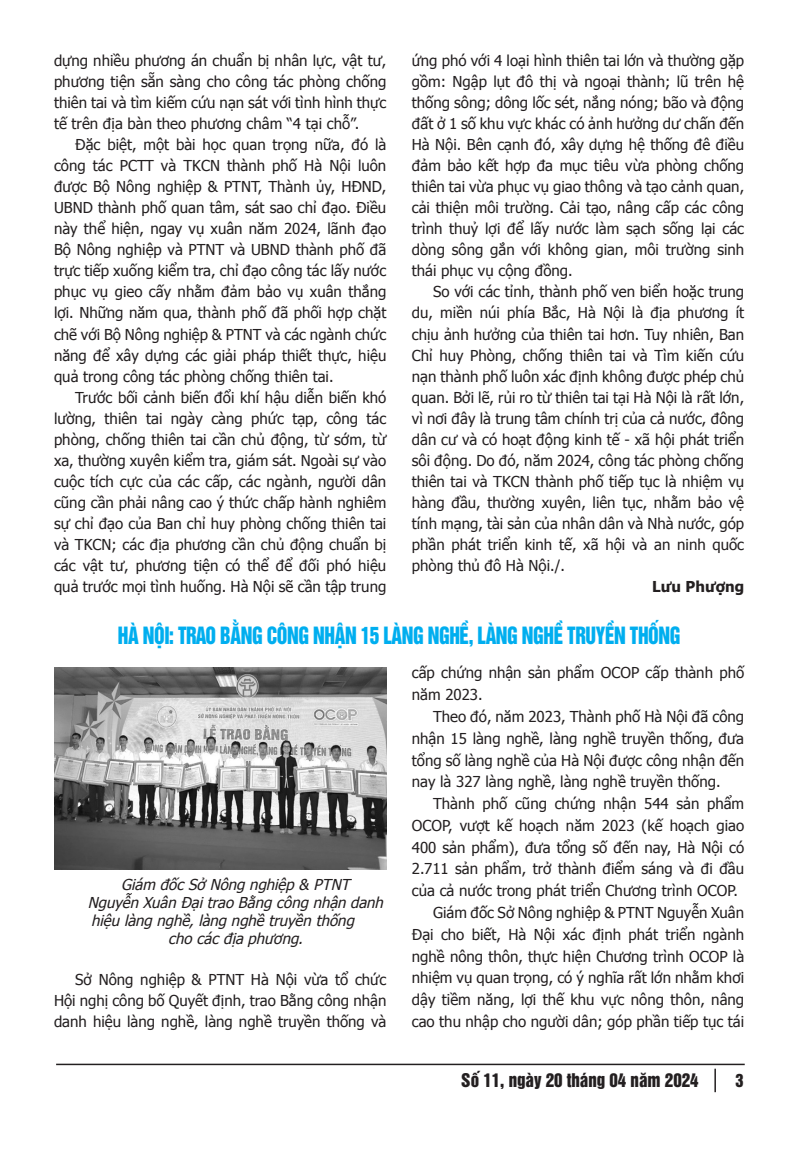
<style>
.page{position:relative;width:808px;height:1149px;background:#fff}
.page>*{position:absolute;margin:0;border:0;box-sizing:border-box;transform-origin:0 0}
.t1{font:21.75px "UTM Helvet Ins";letter-spacing:-.02em;color:#00aeef;scale:.88 1}
.t2{font:17.25px "UTM Helvet Ins";color:#231f20}
.t3{font:16.5px "UTM Helvet Ins";color:#231f20}
.t4{font:15px/21px "Tahoma";color:#231f20;text-align:justify}
.t5{font:italic 15px/18px "Tahoma";color:#231f20}
.t6{font:700 15px "Tahoma";color:#231f20}
</style>
<div class="page">
<hr style="left:56px;top:1063px;width:689px;height:1px;background:#231f20">
<hr style="left:714px;top:1068px;width:2px;height:23px;background:#231f20">
<img style="left:54px;top:667px;width:332px;height:202px">
<p class="t4" style="left:54px;top:49px;width:334px">dựng nhiều phương án chuẩn bị nhân lực, vật tư, phương tiện sẵn sàng cho công tác phòng chống thiên tai và tìm kiếm cứu nạn sát với tình hình thực tế trên địa bàn theo phương châm “4 tại chỗ”.</p>
<p class="t4" style="left:54px;top:133px;width:334px;text-indent:21px">Đặc biệt, một bài học quan trọng nữa, đó là công tác PCTT và TKCN thành phố Hà Nội luôn được Bộ Nông nghiệp &amp; PTNT, Thành ủy, HĐND, UBND thành phố quan tâm, sát sao chỉ đạo. Điều này thể hiện, ngay vụ xuân năm 2024, lãnh đạo Bộ Nông nghiệp và PTNT và UBND thành phố đã trực tiếp xuống kiểm tra, chỉ đạo công tác lấy nước phục vụ gieo cấy nhằm đảm bảo vụ xuân thắng lợi. Những năm qua, thành phố đã phối hợp chặt chẽ với Bộ Nông nghiệp &amp; PTNT và các ngành chức năng để xây dựng các giải pháp thiết thực, hiệu quả trong công tác phòng chống thiên tai.</p>
<p class="t4" style="left:54px;top:386px;width:334px;text-indent:21px">Trước bối cảnh biến đổi khí hậu diễn biến khó lường, thiên tai ngày càng phức tạp, công tác phòng, chống thiên tai cần chủ động, từ sớm, từ xa, thường xuyên kiểm tra, giám sát. Ngoài sự vào cuộc tích cực của các cấp, các ngành, người dân cũng cần phải nâng cao ý thức chấp hành nghiêm sự chỉ đạo của Ban chỉ huy phòng chống thiên tai và TKCN; các địa phương cần chủ động chuẩn bị các vật tư, phương tiện có thể để đối phó hiệu quả trước mọi tình huống. Hà Nội sẽ cần tập trung</p>
<p class="t4" style="left:412px;top:49px;width:334px">ứng phó với 4 loại hình thiên tai lớn và thường gặp gồm: Ngập lụt đô thị và ngoại thành; lũ trên hệ thống sông; dông lốc sét, nắng nóng; bão và động đất ở 1 số khu vực khác có ảnh hưởng dư chấn đến Hà Nội. Bên cạnh đó, xây dựng hệ thống đê điều đảm bảo kết hợp đa mục tiêu vừa phòng chống thiên tai vừa phục vụ giao thông và tạo cảnh quan, cải thiện môi trường. Cải tạo, nâng cấp các công trình thuỷ lợi để lấy nước làm sạch sống lại các dòng sông gắn với không gian, môi trường sinh thái phục vụ cộng đồng.</p>
<p class="t4" style="left:412px;top:280px;width:334px;text-indent:21px">So với các tỉnh, thành phố ven biển hoặc trung du, miền núi phía Bắc, Hà Nội là địa phương ít chịu ảnh hưởng của thiên tai hơn. Tuy nhiên, Ban Chỉ huy Phòng, chống thiên tai và Tìm kiến cứu nạn thành phố luôn xác định không được phép chủ quan. Bởi lẽ, rủi ro từ thiên tai tại Hà Nội là rất lớn, vì nơi đây là trung tâm chính trị của cả nước, đông dân cư và có hoạt động kinh tế - xã hội phát triển sôi động. Do đó, năm 2024, công tác phòng chống thiên tai và TKCN thành phố tiếp tục là nhiệm vụ hàng đầu, thường xuyên, liên tục, nhằm bảo vệ tính mạng, tài sản của nhân dân và Nhà nước, góp phần phát triển kinh tế, xã hội và an ninh quốc phòng thủ đô Hà Nội./.</p>
<p class="t6" style="left:652px;top:576px;width:93px">Lưu Phượng</p>
<p class="t1" style="left:118px;top:617px;width:641px">HÀ NỘI: TRAO BẰNG CÔNG NHẬN 15 LÀNG NGHỀ, LÀNG NGHỀ TRUYỀN THỐNG</p>
<p class="t5" style="left:121px;top:874px;width:234px">Giám đốcSở Nông nghiệp &amp; PTNT</p>
<p class="t5" style="left:88px;top:892px;width:301px">Nguyễn Xuân Đạitrao Bằng công nhận danh hiệu làng nghề,làng nghề truyền thống</p>
<p class="t5" style="left:168px;top:928px;width:140px">cho cácđịaphương.</p>
<p class="t4" style="left:54px;top:967px;width:334px;text-indent:21px">Sở Nông nghiệp &amp; PTNT Hà Nội vừa tổ chức Hội nghị công bố Quyết định, trao Bằng công nhận danh hiệu làng nghề, làng nghề truyền thống và</p>
<p class="t4" style="left:412px;top:661px;width:334px;line-height:21.8px">cấp chứng nhận sản phẩm OCOP cấp thành phố năm 2023.</p>
<p class="t4" style="left:412px;top:704px;width:334px;line-height:21.8px;text-indent:21px">Theo đó, năm 2023, Thành phố Hà Nội đã công nhận 15 làng nghề, làng nghề truyền thống, đưa tổng số làng nghề của Hà Nội được công nhận đến nay là 327 làng nghề, làng nghề truyền thống.</p>
<p class="t4" style="left:412px;top:791px;width:334px;line-height:21.8px;text-indent:21px">Thành phố cũng chứng nhận 544 sản phẩm OCOP, vượt kế hoạch năm 2023 (kế hoạch giao 400 sản phẩm), đưa tổng số đến nay, Hà Nội có 2.711 sản phẩm, trở thành điểm sáng và đi đầu của cả nước trong phát triển Chương trình OCOP.</p>
<p class="t4" style="left:412px;top:900px;width:334px;line-height:21.8px;text-indent:21px">Giám đốc Sở Nông nghiệp &amp; PTNT Nguyễn Xuân Đại cho biết, Hà Nội xác định phát triển ngành nghề nông thôn, thực hiện Chương trình OCOP là nhiệm vụ quan trọng, có ý nghĩa rất lớn nhằm khơi dậy tiềm năng, lợi thế khu vực nông thôn, nâng cao thu nhập cho người dân; góp phần tiếp tục tái</p>
<p class="t2" style="left:461px;top:1065px;width:239px">Số 11, ngày 20 tháng 04 năm 2024</p>
<p class="t3" style="left:735px;top:1066px;width:10px">3</p>
</div>
